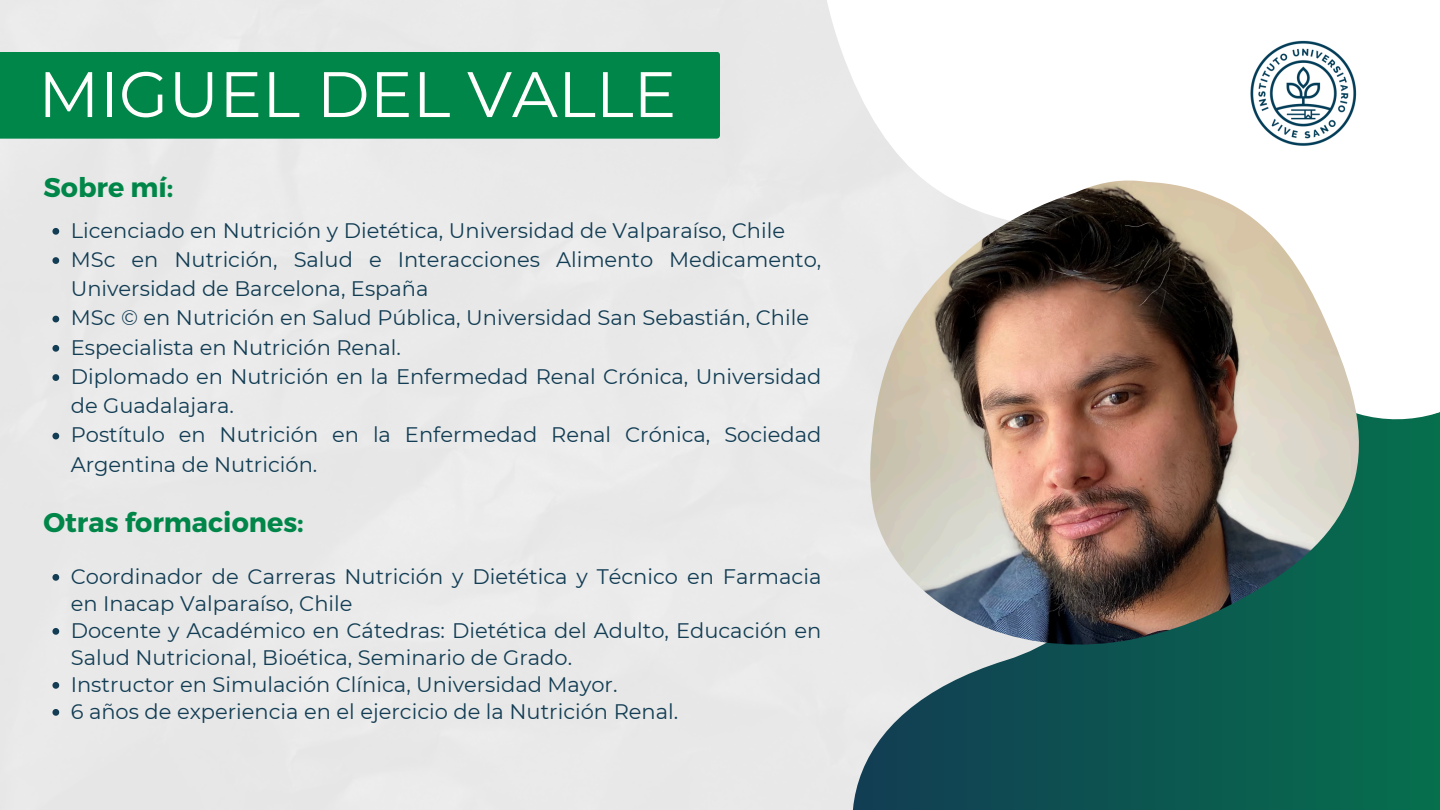
<style>
.page{position:relative;width:1440px;height:810px;background:#fff}
.page>*{position:absolute;margin:0;border:0;box-sizing:border-box;transform-origin:0 0}
.t1{font:64.1px "Montserrat";color:#fffffe}
.t2{font:700 27px "Montserrat";color:#008649}
.t3{font:21px/29.2px "Montserrat";color:#123d54}
</style>
<div class="page">
<svg style="left:852px;top:557px;width:588px;height:253px"></svg>
<svg style="left:737px;top:0;width:703px;height:557px"></svg>
<img style="left:870px;top:181px;width:489px;height:463px">
<div style="left:0;top:52px;width:720px;height:87px;background:#008649"></div>
<img style="left:1229px;top:22px;width:145px;height:146px">
<svg style="left:52px;top:228px;width:7px;height:7px"></svg>
<svg style="left:52px;top:257px;width:7px;height:7px"></svg>
<svg style="left:52px;top:316px;width:7px;height:6px"></svg>
<svg style="left:52px;top:345px;width:7px;height:7px"></svg>
<svg style="left:52px;top:374px;width:7px;height:7px"></svg>
<svg style="left:52px;top:433px;width:7px;height:6px"></svg>
<svg style="left:52px;top:574px;width:7px;height:7px"></svg>
<svg style="left:52px;top:628px;width:7px;height:7px"></svg>
<svg style="left:52px;top:682px;width:7px;height:7px"></svg>
<svg style="left:52px;top:709px;width:7px;height:7px"></svg>
<p class="t1" style="left:38px;top:55px;width:640px">MIGUEL DEL VALLE</p>
<p class="t2" style="left:43px;top:169px;width:132px">Sobre mí:</p>
<h1 class="t3" style="left:71px;top:216px;width:716px">Licenciado en Nutrición y Dietética, Universidad de Valparaíso, Chile</h1>
<h2 class="t3" style="left:71px;top:245px;width:752px">MSc en Nutrición, Salud e Interacciones Alimento Medicamento,<br>Universidad de Barcelona, España</h2>
<p class="t3" style="left:71px;top:303px;width:740px">MSc © en Nutrición en Salud Pública, Universidad San Sebastián, Chile</p>
<p class="t3" style="left:71px;top:333px;width:332px">Especialista en Nutrición Renal.</p>
<p class="t3" style="left:71px;top:362px;width:752px">Diplomado en Nutrición en la Enfermedad Renal Crónica, Universidad de Guadalajara.</p>
<p class="t3" style="left:71px;top:420px;width:752px">Postítulo en Nutrición en la Enfermedad Renal Crónica, Sociedad<br>Argentina de Nutrición.</p>
<p class="t2" style="left:43px;top:505px;width:262px">Otras formaciones:</p>
<p class="t3" style="left:71px;top:563px;width:752px;line-height:27px">Coordinador de Carreras Nutrición y Dietética y Técnico en Farmacia en Inacap Valparaíso, Chile</p>
<p class="t3" style="left:71px;top:617px;width:752px;line-height:27px">Docente y Académico en Cátedras: Dietética del Adulto, Educación en<br>Salud Nutricional, Bioética, Seminario de Grado.</p>
<h2 class="t3" style="left:71px;top:670px;width:548px">Instructor en Simulación Clínica, Universidad Mayor.</h2>
<p class="t3" style="left:71px;top:697px;width:609px">6 años de experiencia en el ejercicio de la Nutrición Renal.</p>
</div>
